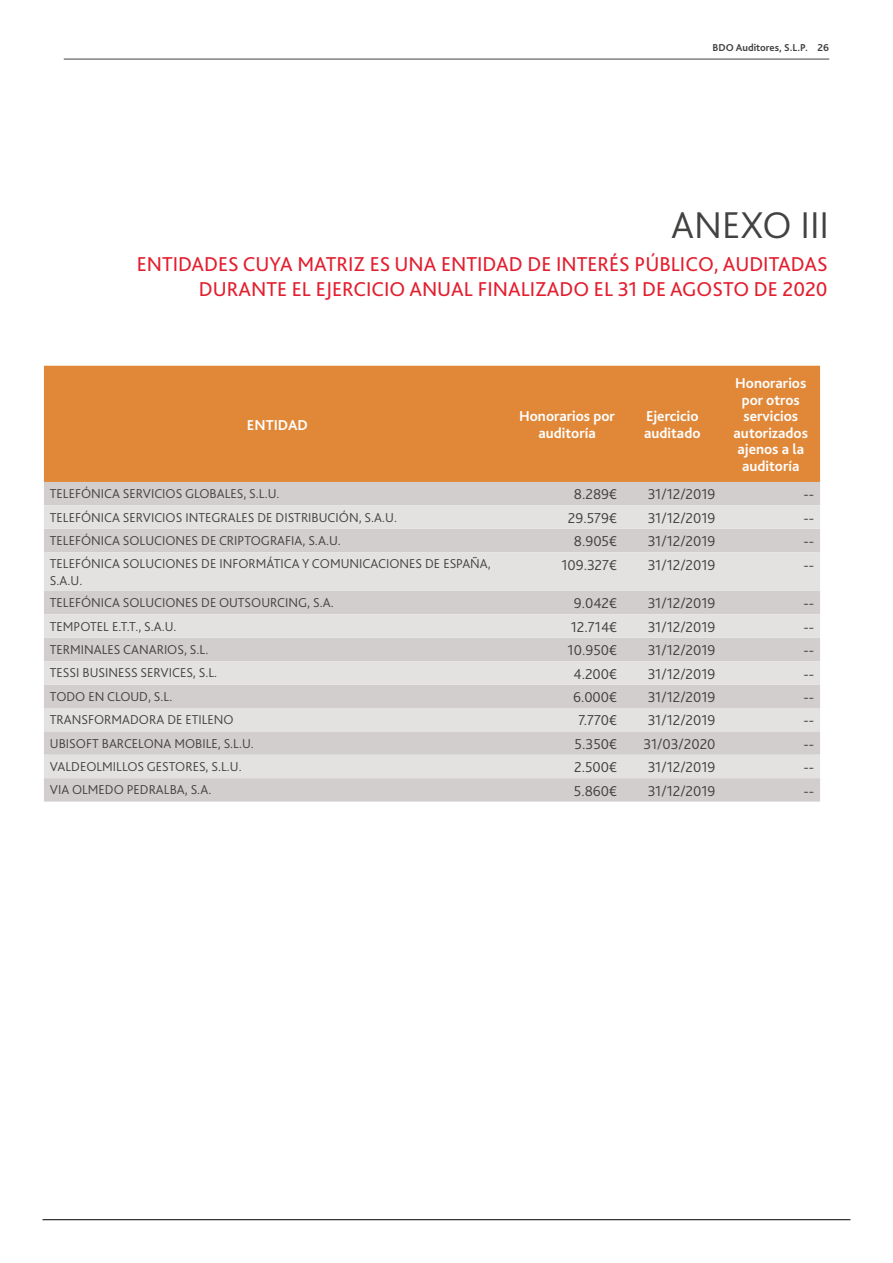
<style>
.page{position:relative;width:893px;height:1263px;background:#fff}
.page>*{position:absolute;margin:0;border:0;box-sizing:border-box;transform-origin:0 0}
.t1{font:300 39px "Bliss Pro";color:#424241}
.t2{font:21px/25.2px "Bliss Pro";color:#e31e2f;text-align:right}
.t3{font:300 15px "Bliss Pro";color:#42403f}
.t4{font:700 15px/16.5px "Bliss Pro";color:#fff;text-align:center}
.t5{font:300 13.5px/16.5px "Bliss Pro";color:#42403f}
.t6{font:700 10.5px "Bliss Pro";color:#42403f}
</style>
<div class="page">
<hr style="left:43px;top:1219px;width:807px;height:1px;background:#000">
<hr style="left:64px;top:59px;width:765px;height:1px;background:#42403f">
<div style="left:44px;top:366px;width:776px;height:116px;background:#e18738"></div>
<div style="left:44px;top:482px;width:776px;height:319px;background:#d1cecd"></div>
<svg style="left:44px;top:505px;width:776px;height:273px;fill:#e4e2e1"></svg>
<p class="t6" style="left:713px;top:40px;width:118px">BDO Auditores, S.L.P. 26</p>
<h1 class="t1" style="left:671px;top:201px;width:159px">ANEXO III</h1>
<h2 class="t2" style="left:137px;top:251px;width:692px">ENTIDADES CUYA MATRIZ ES UNA ENTIDAD DE INTERÉS PÚBLICO, AUDITADAS<br>DURANTE EL EJERCICIO ANUAL FINALIZADO EL 31 DE AGOSTO DE 2020</h2>
<p class="t4" style="left:247px;top:416px;width:63px">ENTIDAD</p>
<p class="t4" style="left:519px;top:408px;width:97px">Honorarios por auditoría</p>
<p class="t4" style="left:644px;top:408px;width:58px;text-align:left">Ejercicio auditado</p>
<p class="t4" style="left:734px;top:375px;width:76px">Honorarios por otros servicios autorizados ajenos a la auditoría</p>
<p class="t5" style="left:50px;top:485px;width:231px">TELEFÓNICA SERVICIOS GLOBALES, S.L.U.</p>
<p class="t3" style="left:574px;top:485px;width:45px">8.289€</p>
<p class="t3" style="left:648px;top:485px;width:69px">31/12/2019</p>
<p class="t3" style="left:803px;top:485px;width:12px">--</p>
<p class="t5" style="left:50px;top:508px;width:349px">TELEFÓNICA SERVICIOS INTEGRALES DE DISTRIBUCIÓN, S.A.U.</p>
<p class="t3" style="left:568px;top:508px;width:51px">29.579€</p>
<p class="t3" style="left:648px;top:508px;width:69px">31/12/2019</p>
<p class="t3" style="left:803px;top:508px;width:12px">--</p>
<p class="t5" style="left:50px;top:532px;width:292px">TELEFÓNICA SOLUCIONES DE CRIPTOGRAFIA, S.A.U.</p>
<p class="t3" style="left:574px;top:532px;width:45px">8.905€</p>
<p class="t3" style="left:648px;top:532px;width:69px">31/12/2019</p>
<p class="t3" style="left:803px;top:532px;width:12px">--</p>
<p class="t5" style="left:50px;top:555px;width:443px">TELEFÓNICA SOLUCIONES DE INFORMÁTICA Y COMUNICACIONES DE ESPAÑA,<br>S.A.U.</p>
<p class="t3" style="left:561px;top:555px;width:57px">109.327€</p>
<p class="t3" style="left:648px;top:555px;width:69px">31/12/2019</p>
<p class="t3" style="left:803px;top:555px;width:12px">--</p>
<p class="t5" style="left:50px;top:594px;width:285px">TELEFÓNICA SOLUCIONES DE OUTSOURCING, S.A.</p>
<p class="t3" style="left:574px;top:594px;width:45px">9.042€</p>
<p class="t3" style="left:648px;top:594px;width:69px">31/12/2019</p>
<p class="t3" style="left:803px;top:594px;width:12px">--</p>
<p class="t5" style="left:50px;top:617px;width:128px">TEMPOTEL E.T.T., S.A.U.</p>
<p class="t3" style="left:571px;top:617px;width:48px">12.714€</p>
<p class="t3" style="left:648px;top:617px;width:69px">31/12/2019</p>
<p class="t3" style="left:803px;top:617px;width:12px">--</p>
<p class="t5" style="left:50px;top:641px;width:160px">TERMINALES CANARIOS, S.L.</p>
<p class="t3" style="left:568px;top:641px;width:51px">10.950€</p>
<p class="t3" style="left:648px;top:641px;width:69px">31/12/2019</p>
<p class="t3" style="left:803px;top:641px;width:12px">--</p>
<p class="t5" style="left:50px;top:664px;width:169px">TESSI BUSINESS SERVICES, S.L.</p>
<p class="t3" style="left:573px;top:664px;width:45px">4.200€</p>
<p class="t3" style="left:648px;top:664px;width:69px">31/12/2019</p>
<p class="t3" style="left:803px;top:664px;width:12px">--</p>
<p class="t5" style="left:50px;top:688px;width:124px">TODO EN CLOUD, S.L.</p>
<p class="t3" style="left:573px;top:688px;width:46px">6.000€</p>
<p class="t3" style="left:648px;top:688px;width:69px">31/12/2019</p>
<p class="t3" style="left:803px;top:688px;width:12px">--</p>
<p class="t5" style="left:50px;top:711px;width:185px">TRANSFORMADORA DE ETILENO</p>
<p class="t3" style="left:578px;top:711px;width:40px">7.770€</p>
<p class="t3" style="left:648px;top:711px;width:69px">31/12/2019</p>
<p class="t3" style="left:803px;top:711px;width:12px">--</p>
<p class="t5" style="left:50px;top:734px;width:206px">UBISOFT BARCELONA MOBILE, S.L.U.</p>
<p class="t3" style="left:574px;top:734px;width:44px">5.350€</p>
<p class="t3" style="left:643px;top:734px;width:74px">31/03/2020</p>
<p class="t3" style="left:803px;top:734px;width:12px">--</p>
<p class="t5" style="left:50px;top:758px;width:193px">VALDEOLMILLOS GESTORES, S.L.U.</p>
<p class="t3" style="left:574px;top:758px;width:44px">2.500€</p>
<p class="t3" style="left:648px;top:758px;width:69px">31/12/2019</p>
<p class="t3" style="left:803px;top:758px;width:12px">--</p>
<p class="t5" style="left:50px;top:781px;width:163px">VIA OLMEDO PEDRALBA, S.A.</p>
<p class="t3" style="left:574px;top:781px;width:45px">5.860€</p>
<p class="t3" style="left:648px;top:781px;width:69px">31/12/2019</p>
<p class="t3" style="left:803px;top:781px;width:12px">--</p>
</div>
